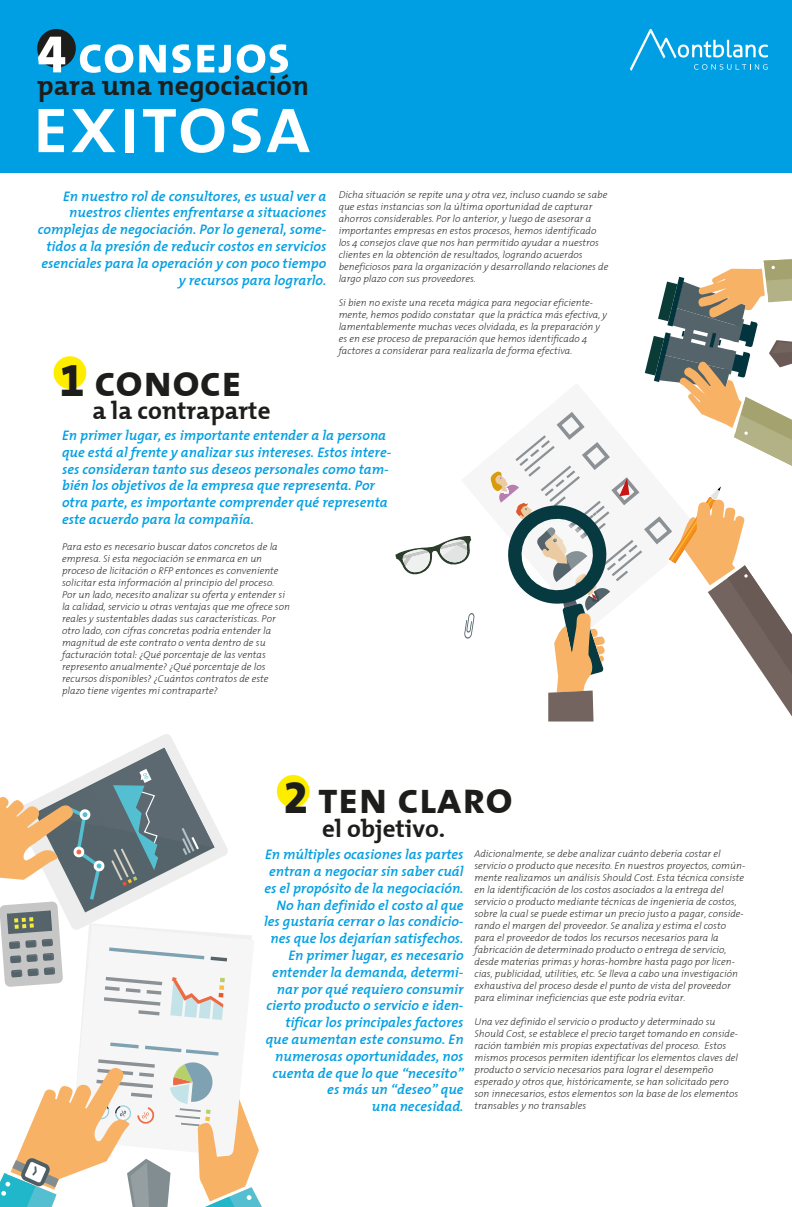
<style>
.page{position:relative;width:792px;height:1207px;background:#fff}
.page>*{position:absolute;margin:0;border:0;box-sizing:border-box;transform-origin:0 0}
.t1{font:82.9px "The Mix Semi Bold Caps";color:#fff}
.t2{font:52.9px "The Mix Bold Caps";color:#fff}
.t3{font:44.8px "The Mix Bold Caps";color:#1d1d1b}
.t4{font:700 28.1px "The Mix";color:#1d1d1b}
.t5{font:700 25px "The Mix";color:#1d1d1b}
.t6{font:italic 600 14px/16.8px "The Mix";color:#009fe3;text-align:right}
.t7{font:italic 200 10px/12px "The Mix";color:#1d1d1b}
.s1{font-family:"The Mix Extra Bold Expert"}
</style>
<div class="page">
<div style="left:0;top:0;width:792px;height:172px;background:#009fe3"></div>
<svg style="left:37px;top:29px;width:39px;height:39px"></svg>
<svg style="left:630px;top:29px;width:138px;height:42px"></svg>
<svg style="left:464px;top:631px;width:9px;height:7px"></svg>
<svg style="left:395px;top:536px;width:76px;height:39px"></svg>
<svg style="left:490px;top:259px;width:302px;height:462px"></svg>
<svg style="left:54px;top:356px;width:32px;height:33px"></svg>
<svg style="left:277px;top:775px;width:33px;height:32px"></svg>
<svg style="left:140px;top:734px;width:36px;height:13px"></svg>
<svg style="left:0;top:747px;width:262px;height:459px"></svg>
<h2 class="t2" style="left:37px;top:10px;width:255px"><span class="s1">4</span> consejos</h2>
<h3 class="t4" style="left:37px;top:62px;width:273px">para una negociación</h3>
<h1 class="t1" style="left:31px;top:55px;width:282px">exitosa</h1>
<p class="t6" style="left:38px;top:187px;width:290px">En nuestro rol de consultores, es usual ver a nuestros clientes enfrentarse a situaciones complejas de negociación. Por lo general, some&shy;tidos a la presión de reducir costos en servicios esenciales para la operación y con poco tiempo y recursos para lograrlo.</p>
<p class="t7" style="left:339px;top:188px;width:271px">Dicha situación se repite una y otra vez, incluso cuando se sabe que estas instancias son la última oportunidad de capturar ahorros considerables. Por lo anterior, y luego de asesorar a importantes empresas en estos procesos, hemos identificado los 4 consejos clave que nos han permitido ayudar a nuestros clientes en la obtención de resultados, logrando acuerdos beneficiosos para la organización y desarrollando relaciones de largo plazo con sus proveedores.</p>
<p class="t7" style="left:339px;top:296px;width:270px">Si bien no existe una receta mágica para negociar eficiente&shy;mente, hemos podido constatar que la práctica más efectiva, y lamentablemente muchas veces olvidada, es la preparación y es en ese proceso de preparación que hemos identificado 4 factores a considerar para realizarla de forma efectiva.</p>
<h3 class="t3" style="left:60px;top:343px;width:183px"><span class="s1">1</span> conoce</h3>
<h3 class="t5" style="left:92px;top:390px;width:180px">a la contraparte</h3>
<p class="t6" style="left:62px;top:426px;width:331px;text-align:left">En primer lugar, es importante entender a la persona que está al frente y analizar sus intereses. Estos intere&shy;ses consideran tanto sus deseos personales como tam&shy;bién los objetivos de la empresa que representa. Por otra parte, es importante comprender qué representa este acuerdo para la compañía.</p>
<p class="t7" style="left:62px;top:540px;width:229px">Para esto es necesario buscar datos concretos de la empresa. Si esta negociación se enmarca en un proceso de licitación o RFP entonces es conveniente solicitar esta información al principio del proceso.<br>Por un lado, necesito analizar su oferta y entender si la calidad, servicio u otras ventajas que me ofrece son reales y sustentables dadas sus características. Por otro lado, con cifras concretas podría entender la magnitud de este contrato o venta dentro de su facturación total: ¿Qué porcentaje de las ventas represento anualmente? ¿Qué porcentaje de los recursos disponibles? ¿Cuántos contratos de este plazo tiene vigentes mi contraparte?</p>
<h3 class="t3" style="left:284px;top:760px;width:231px"><span class="s1">2</span> ten claro</h3>
<h3 class="t5" style="left:322px;top:807px;width:125px">el objetivo.</h3>
<p class="t6" style="left:264px;top:845px;width:201px">En múltiples ocasiones las partes entran a negociar sin saber cuál es el propósito de la negociación.<br>No han definido el costo al que les gustaría cerrar o las condicio&shy;nes que los dejarían satisfechos.<br>En primer lugar, es necesario entender la demanda, determi&shy;nar por qué requiero consumir cierto producto o servicio e iden&shy;tificar los principales factores que aumentan este consumo. En numerosas oportunidades, nos cuenta de que lo que “necesito” es más un “deseo” que<br>una necesidad.</p>
<p class="t7" style="left:474px;top:847px;width:272px">Adicionalmente, se debe analizar cuánto debería costar el servicio o producto que necesito. En nuestros proyectos, común&shy;mente realizamos un análisis Should Cost. Esta técnica consiste en la identificación de los costos asociados a la entrega del servicio o producto mediante técnicas de ingeniería de costos, sobre la cual se puede estimar un precio justo a pagar, conside&shy;rando el margen del proveedor. Se analiza y estima el costo para el proveedor de todos los recursos necesarios para la fabricación de determinado producto o entrega de servicio, desde materias primas y horas-hombre hasta pago por licen&shy;cias, publicidad, utilities, etc. Se lleva a cabo una investigación exhaustiva del proceso desde el punto de vista del proveedor para eliminar ineficiencias que este podría evitar.</p>
<p class="t7" style="left:474px;top:1015px;width:265px">Una vez definido el servicio o producto y determinado su Should Cost, se establece el precio target tomando en conside&shy;ración también mis propias expectativas del proceso. Estos mismos procesos permiten identificar los elementos claves del producto o servicio necesarios para lograr el desempeño esperado y otros que, históricamente, se han solicitado pero son innecesarios, estos elementos son la base de los elementos transables y no transables</p>
</div>
